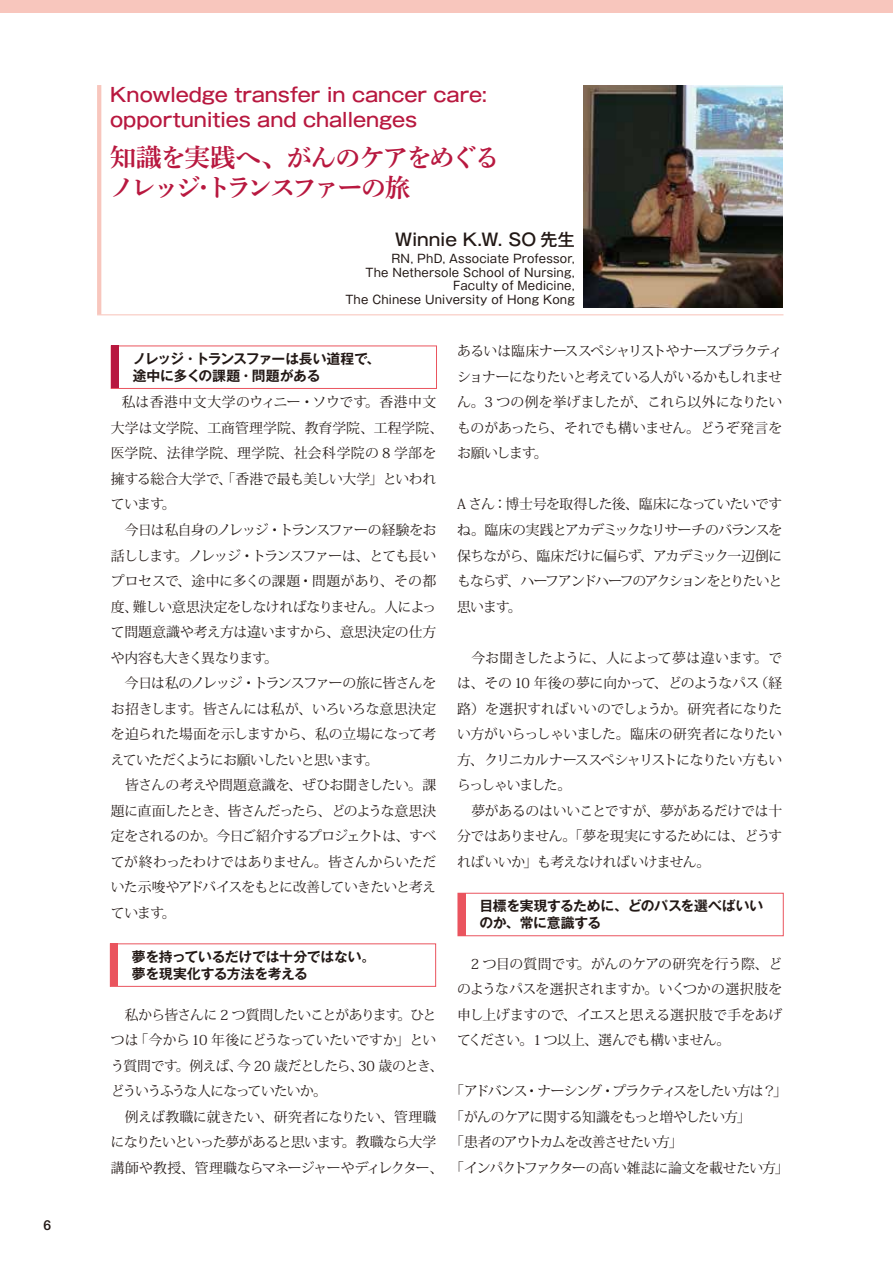
<style>
.page{position:relative;width:893px;height:1263px;background:#fff}
.page>*{position:absolute;margin:0;border:0;box-sizing:border-box;transform-origin:0 0}
.t1{font:25.5px/29.7px "Shuei Min Pro B";letter-spacing:-.095em;color:#b8183f}
.t2{font:500 19.2px/25.5px "Gothic MB101 Pro";letter-spacing:-.005em;color:#b8183f}
.t3{font:500 16.95px "Gothic MB101 Pro";letter-spacing:-.015em;color:#221815}
.t4{font:13.8px/25.5px "Koz Min Pr 6 N";letter-spacing:-.04em;color:#221815}
.t5{font:13.8px/25.5px "Koz Min Pr 6 N";letter-spacing:-.07em;color:#221815}
.t6{font:700 13.8px/17px "Gothic MB101 Pr 6 De";letter-spacing:-.02em;color:#221815}
.t7{font:500 13.8px "Helvetica Neue LT Std";color:#221815}
.t8{font:11.7px/13.8px "Gothic MB101 Pro";letter-spacing:.015em;color:#221815;text-align:right}
</style>
<div class="page">
<div style="left:0;top:0;width:893px;height:13px;background:#f8c6bd"></div>
<div style="left:111px;top:346px;width:326px;height:43px;border:1px solid #ea545e"></div>
<div style="left:111px;top:346px;width:8px;height:42px;background:#b8183f"></div>
<div style="left:110px;top:944px;width:8px;height:42px;background:#ea545e"></div>
<div style="left:458px;top:893px;width:325px;height:43px;border:1px solid #ea545e"></div>
<div style="left:458px;top:893px;width:7px;height:42px;background:#ea545e"></div>
<img style="left:583px;top:85px;width:199px;height:223px">
<hr style="left:97px;top:85px;width:4px;height:230px;background:#f8c6bd">
<hr style="left:97px;top:314px;width:686px;height:1px;background:#f8c6bd">
<p class="t7" style="left:44px;top:1217px;width:9px">6</p>
<h2 class="t2" style="left:110px;top:79px;width:379px">Knowledge transfer in cancer care: opportunities and challenges</h2>
<h1 class="t1" style="left:110px;top:141px;width:391px">知識を実践へ、がんのケアをめぐるノレッジ・トランスファーの旅</h1>
<p class="t3" style="left:395px;top:226px;width:181px">Winnie K.W. SO 先生</p>
<p class="t8" style="left:345px;top:250px;width:231px">RN, PhD, Associate Professor,<br>The Nethersole School of Nursing,<br>Faculty of Medicine,<br>The Chinese University of Hong Kong</p>
<p class="t4" style="left:457px;top:339px;width:327px;text-align:justify">あるいは臨床ナーススペシャリストやナースプラクティショナーになりたいと考えている人がいるかもしれません。3 つの例を挙げましたが、これら以外になりたいものがあったら、それでも構いません。どうぞ発言をお願いします。</p>
<p class="t4" style="left:457px;top:492px;width:327px;text-align:justify">A さん：博士号を取得した後、臨床になっていたいですね。臨床の実践とアカデミックなリサーチのバランスを保ちながら、臨床だけに偏らず、アカデミック一辺倒にもならず、ハーフアンドハーフのアクションをとりたいと思います。</p>
<p class="t4" style="left:457px;top:645px;width:327px">　今お聞きしたように、人によって夢は違います。では、その 10 年後の夢に向かって、どのようなパス（経路）を選択すればいいのでしょうか。研究者になりたい方がいらっしゃいました。臨床の研究者になりたい方、クリニカルナーススペシャリストになりたい方もいらっしゃいました。<br>　夢があるのはいいことですが、夢があるだけでは十分ではありません。「夢を現実にするためには、どうすればいいか」も考えなければいけません。</p>
<p class="t6" style="left:133px;top:350px;width:249px">ノレッジ・トランスファーは長い道程で、途中に多くの課題・問題がある</p>
<p class="t4" style="left:111px;top:390px;width:334px;text-indent:11px">私は香港中文大学のウィニー・ソウです。香港中文大学は文学院、工商管理学院、教育学院、工程学院、医学院、法律学院、理学院、社会科学院の 8 学部を擁する総合大学で、「香港で最も美しい大学」といわれています。<br>　今日は私自身のノレッジ・トランスファーの経験をお話しします。ノレッジ・トランスファーは、とても長いプロセスで、途中に多くの課題・問題があり、その都度、難しい意思決定をしなければなりません。人によって問題意識や考え方は違いますから、意思決定の仕方や内容も大きく異なります。<br>　今日は私のノレッジ・トランスファーの旅に皆さんをお招きします。皆さんには私が、いろいろな意思決定を迫られた場面を示しますから、私の立場になって考えていただくようにお願いしたいと思います。<br>　皆さんの考えや問題意識を、ぜひお聞きしたい。課題に直面したとき、皆さんだったら、どのような意思決定をされるのか。今日ご紹介するプロジェクトは、すべてが終わったわけではありません。皆さんからいただいた示唆やアドバイスをもとに改善していきたいと考えています。</p>
<p class="t6" style="left:479px;top:897px;width:285px">目標を実現するために、どのパスを選べばいいのか、常に意識する</p>
<p class="t6" style="left:132px;top:947px;width:245px">夢を持っているだけでは十分ではない。夢を現実化する方法を考える</p>
<p class="t4" style="left:111px;top:1002px;width:334px">　私から皆さんに 2 つ質問したいことがあります。ひとつは「今から10 年後にどうなっていたいですか」という質問です。例えば、今 20 歳だとしたら、30 歳のとき、どういうふうな人になっていたいか。<br>　例えば教職に就きたい、研究者になりたい、管理職になりたいといった夢があると思います。教職なら大学講師や教授、管理職ならマネージャーやディレクター、</p>
<p class="t4" style="left:457px;top:951px;width:327px;text-align:justify">　2 つ目の質問です。がんのケアの研究を行う際、どのようなパスを選択されますか。いくつかの選択肢を申し上げますので、イエスと思える選択肢で手をあげてください。1 つ以上、選んでも構いません。</p>
<p class="t5" style="left:450px;top:1079px;width:340px">「アドバンス・ナーシング・プラクティスをしたい方は？」「がんのケアに関する知識をもっと増やしたい方」<br>「患者のアウトカムを改善させたい方」<br>「インパクトファクターの高い雑誌に論文を載せたい方」</p>
</div>
